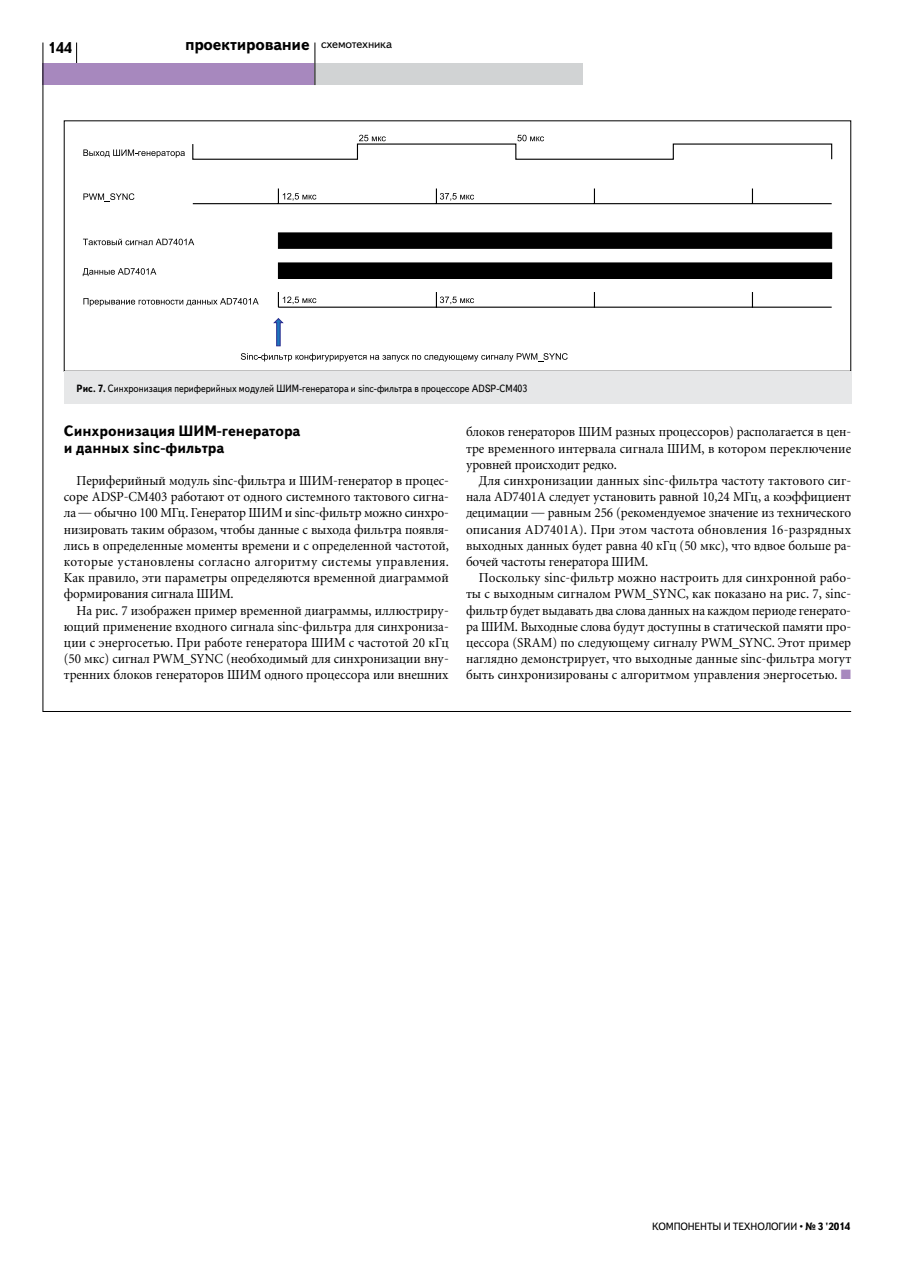
<style>
.page{position:relative;width:915px;height:1263px;background:#fff}
.page>*{position:absolute;margin:0;border:0;box-sizing:border-box;transform-origin:0 0}
.t1{font:700 16.5px "Text Book C";letter-spacing:-.015em;color:#000}
.t2{font:700 15px/16.2px "Text Book C";letter-spacing:-.005em;color:#000}
.t3{font:13.5px/16.2px "Miniature";color:#000;text-align:justify;scale:.95 1}
.t4{font:10.5px "Text Book C";color:#000;scale:.9 1}
.t5{font:10.5px "Text Book C";color:#000}
.s1{font-weight:400;font-size:12px}
.s2{font-weight:700}
.s3{color:#a788be}
</style>
<div class="page">
<svg style="left:42px;top:42px;width:809px;height:670px"></svg>
<div style="left:64px;top:121px;width:786px;height:250px;background:#fff"></div>
<svg style="left:83px;top:149px;width:102px;height:9px"></svg>
<svg style="left:83px;top:193px;width:51px;height:9px"></svg>
<svg style="left:83px;top:239px;width:109px;height:6px"></svg>
<svg style="left:83px;top:268px;width:73px;height:8px"></svg>
<svg style="left:83px;top:298px;width:109px;height:8px"></svg>
<svg style="left:241px;top:353px;width:326px;height:9px"></svg>
<svg style="left:359px;top:135px;width:26px;height:6px"></svg>
<svg style="left:517px;top:135px;width:27px;height:6px"></svg>
<svg style="left:192px;top:143px;width:640px;height:165px"></svg>
<div style="left:278px;top:233px;width:553px;height:16px;background:#000;border:1px solid #000"></div>
<div style="left:278px;top:263px;width:553px;height:15px;background:#000"></div>
<div style="left:278px;top:263px;width:553px;height:16px;border:1px solid #000"></div>
<svg style="left:273px;top:318px;width:10px;height:29px"></svg>
<div style="left:64px;top:372px;width:786px;height:32px;background:#e6e7e8"></div>
<p class="t2" style="left:48px;top:40px;width:25px">144</p>
<p class="t1" style="left:185px;top:35px;width:208px">проектирование <span class="s1">схемотехника</span></p>
<p class="t4" style="left:77px;top:383px;width:502px"><span class="s2">Рис. 7.</span> Синхронизация периферийных модулей ШИМ-генератора и sinc-фильтра в процессоре ADSP-CM403</p>
<p class="t2" style="left:64px;top:423px;width:238px">Синхронизация ШИМ-генератора и данных sinc-фильтра</p>
<p class="t3" style="left:64px;top:473px;width:407px;text-indent:13px">Периферийный модуль sinc-фильтра и ШИМ-генератор в процес‑ соре ADSP-CM403 работают от одного системного тактового сигна‑ ла — обычно 100 МГц. Генератор ШИМ и sinc-фильтр можно синхро‑ низировать таким образом, чтобы данные с выхода фильтра появля‑ лись в определенные моменты времени и с определенной частотой, которые установлены согласно алгоритму системы управления.<br>Как правило, эти параметры определяются временной диаграммой формирования сигнала ШИМ.</p>
<p class="t3" style="left:64px;top:603px;width:407px;text-indent:13px">На рис. 7 изображен пример временной диаграммы, иллюстриру‑ ющий применение входного сигнала sinc-фильтра для синхрониза‑ ции с энергосетью. При работе генератора ШИМ с частотой 20 кГц (50 мкс) сигнал PWM_SYNC (необходимый для синхронизации вну‑ тренних блоков генераторов ШИМ одного процессора или внешних</p>
<p class="t3" style="left:466px;top:424px;width:407px">блоков генераторов ШИМ разных процессоров) располагается в цен‑ тре временного интервала сигнала ШИМ, в котором переключение уровней происходит редко.</p>
<p class="t3" style="left:466px;top:473px;width:407px;text-indent:13px">Для синхронизации данных sinc-фильтра частоту тактового сиг‑ нала AD7401A следует установить равной 10,24 МГц, а коэффициент децимации — равным 256 (рекомендуемое значение из технического описания AD7401A). При этом частота обновления 16‑разрядных выходных данных будет равна 40 кГц (50 мкс), что вдвое больше ра‑ бочей частоты генератора ШИМ.</p>
<p class="t3" style="left:466px;top:570px;width:407px;text-align:left;text-indent:13px">Поскольку sinc-фильтр можно настроить для синхронной рабо‑ ты с выходным сигналом PWM_SYNC, как показано на рис. 7, sinc&shy;фильтр будет выдавать два слова данных на каждом периоде генерато‑ ра ШИМ. Выходные слова будут доступны в статической памяти про‑ цессора (SRAM) по следующему сигналу PWM_SYNC. Этот пример наглядно демонстрирует, что выходные данные sinc-фильтра могут быть синхронизированы с алгоритмом управления энергосетью. <span class="s3">■</span></p>
<p class="t5" style="left:651px;top:1221px;width:199px">КОМПОНЕНТЫ И ТЕХНОЛОГИИ • <span class="s2">№ 3 '2014</span></p>
</div>
